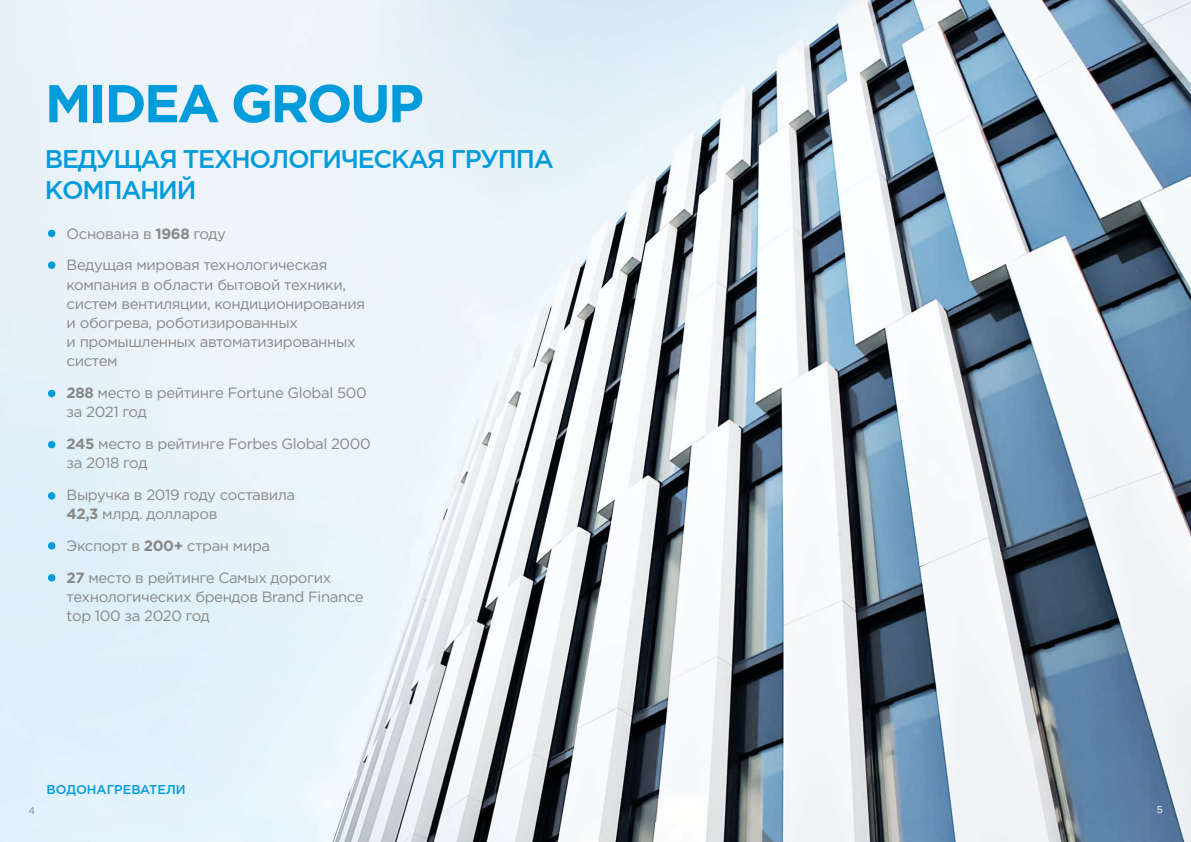
<style>
.page{position:relative;width:1191px;height:842px;background:#fff}
.page>*{position:absolute;margin:0;border:0;box-sizing:border-box;transform-origin:0 0}
.t1{font:700 53.1px "Gotham Pro";letter-spacing:-.05em;color:#009bdb}
.t2{font:500 25.5px/30.6px "Gotham Pro";letter-spacing:-.05em;color:#009bdb}
.t3{font:14.9px/19.1px "Gotham Pro";letter-spacing:-.025em;color:#878888}
.t4{font:500 12.7px "Gotham Pro";color:#009bdb}
.t5{font:10px "Gotham Pro";color:#878888}
.t6{font:10px "Gotham Pro";color:#fff}
.s1{font-weight:700}
</style>
<div class="page">
<img style="left:0;top:0;width:1191px;height:842px">
<div style="left:48px;top:230px;width:7px;height:7px;background:#009bdb;border-radius:50%"></div>
<div style="left:48px;top:261px;width:7px;height:8px;background:#009bdb;border-radius:50%"></div>
<div style="left:48px;top:574px;width:7px;height:7px;background:#009bdb;border-radius:50%"></div>
<div style="left:48px;top:441px;width:7px;height:7px;background:#009bdb;border-radius:50%"></div>
<div style="left:48px;top:492px;width:7px;height:7px;background:#009bdb;border-radius:50%"></div>
<div style="left:48px;top:542px;width:7px;height:8px;background:#009bdb;border-radius:50%"></div>
<div style="left:48px;top:390px;width:7px;height:7px;background:#009bdb;border-radius:50%"></div>
<h1 class="t1" style="left:45px;top:73px;width:380px">MIDEA GROUP</h1>
<h2 class="t2" style="left:45px;top:143px;width:510px">ВЕДУЩАЯ ТЕХНОЛОГИЧЕСКАЯ ГРУППА<br>КОМПАНИЙ</h2>
<p class="t3" style="left:67px;top:217px;width:262px;line-height:31.9px">Основана в <span class="s1">1968</span> году<br>Ведущая мировая технологическая</p>
<p class="t3" style="left:67px;top:275px;width:300px">компания в области бытовой техники, систем вентиляции, кондиционирования и обогрева, роботизированных<br>и промышленных автоматизированных систем</p>
<p class="t3" style="left:67px;top:383px;width:301px"><span class="s1">288</span> место в рейтинге Fortune Global 500 за 2021 год</p>
<p class="t3" style="left:67px;top:434px;width:306px"><span class="s1">245</span> место в рейтинге Forbes Global 2000 за 2018 год</p>
<p class="t3" style="left:67px;top:485px;width:230px">Выручка в 2019 году составила<br><span class="s1">42,3</span> млрд. долларов</p>
<p class="t3" style="left:67px;top:530px;width:266px;line-height:31.9px">Экспорт в <span class="s1">200+</span> стран мира<br><span class="s1">27</span> место в рейтинге Самых дорогих</p>
<p class="t3" style="left:67px;top:587px;width:298px">технологических брендов Brand Finance top 100 за 2020 год</p>
<p class="t4" style="left:47px;top:783px;width:140px">ВОДОНАГРЕВАТЕЛИ</p>
<p class="t5" style="left:29px;top:804px;width:8px">4</p>
<p class="t6" style="left:1156px;top:804px;width:8px">5</p>
</div>
